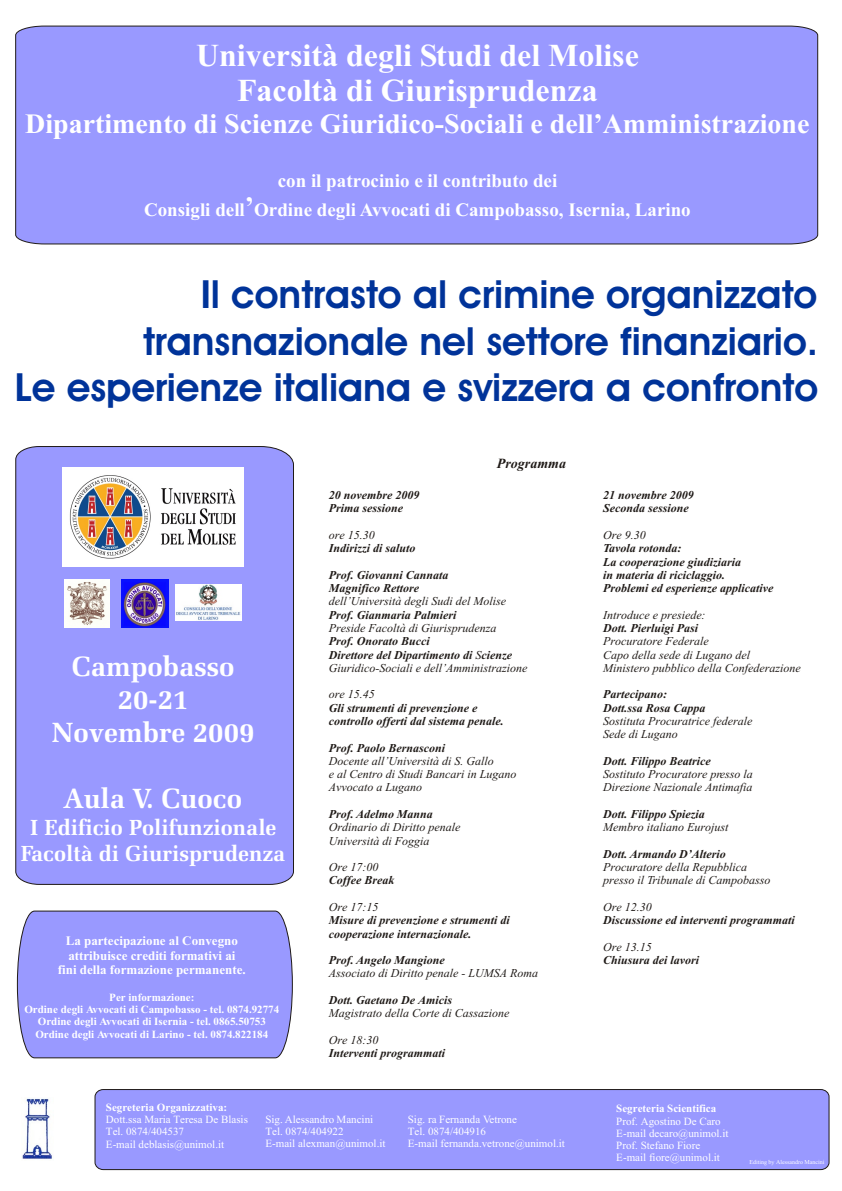
<style>
.page{position:relative;width:842px;height:1191px;background:#fff}
.page>*{position:absolute;margin:0;border:0;box-sizing:border-box;transform-origin:0 0}
.t1{font:700 39px/46.5px "Avant Garde Bk BT";color:#039;text-align:right}
.t2{font:700 32px/35.4px "Times New Roman";color:#fff;text-align:center}
.t3{font:700 28px "Times New Roman";color:#fff}
.t4{font:700 28px/32.8px "Zapf Ellipt BT";color:#fff;text-align:center}
.t5{font:700 22px/25.8px "Zapf Ellipt BT";color:#fff;text-align:center}
.t6{font:700 19px/29.1px "Times New Roman";color:#fff;text-align:center}
.t7{font:italic 700 14px "Times New Roman";color:#1f1a17}
.t8{font:700 13px/14.4px "Times New Roman";color:#fff;text-align:center}
.t9{font:italic 700 12px/13.3px "Times New Roman";color:#1f1a17}
.t10{font:italic 12px/13.3px "Times New Roman";color:#1f1a17}
.t11{font:11px/12.2px "Times New Roman";color:#fff}
.t12{font:700 11px/12.2px "Times New Roman";color:#fff;text-align:center}
.t13{font:6px "Times New Roman";color:#fff}
.s1{font-size:28px}
.s2{font-weight:400}
</style>
<div class="page">
<div style="left:15px;top:26px;width:803px;height:218px;background:#99f"></div>
<div style="left:95px;top:1089px;width:734px;height:81px;background:#99f"></div>
<div style="left:16px;top:446px;width:278px;height:439px;background:#99f"></div>
<img style="left:62px;top:467px;width:182px;height:100px">
<img style="left:22px;top:1098px;width:30px;height:61px">
<img style="left:65px;top:580px;width:45px;height:47px">
<img style="left:121px;top:580px;width:47px;height:47px">
<img style="left:176px;top:585px;width:65px;height:35px">
<div style="left:17px;top:911px;width:276px;height:147px;background:#99f"></div>
<h2 class="t2" style="left:196px;top:41px;width:444px">Università degli Studi del Molise<br>Facoltà di Giurisprudenza</h2>
<h3 class="t3" style="left:25px;top:114px;width:786px">Dipartimento di Scienze Giuridico-Sociali e dell’Amministrazione</h3>
<h3 class="t6" style="left:144px;top:168px;width:548px">con il patrocinio e il contributo dei<br>Consigli dell<span class="s1">’</span>Ordine degli Avvocati di Campobasso, Isernia, Larino</h3>
<h1 class="t1" style="left:15px;top:275px;width:805px">Il contrasto al crimine organizzato transnazionale nel settore finanziario.<br>Le esperienze italiana e svizzera a confronto</h1>
<h3 class="t4" style="left:52px;top:653px;width:204px">Campobasso<br>20-21<br>Novembre 2009</h3>
<h3 class="t4" style="left:64px;top:784px;width:179px">Aula V. Cuoco</h3>
<h3 class="t5" style="left:21px;top:816px;width:266px">I Edificio Polifunzionale<br>Facoltà di Giurisprudenza</h3>
<p class="t8" style="left:58px;top:935px;width:189px">La partecipazione al Convegno attribuisce crediti formativi ai fini della formazione permanente.</p>
<p class="t12" style="left:24px;top:992px;width:256px">Per informazione:<br>Ordine degli Avvocati di Campobasso - tel. 0874.92774<br>Ordine degli Avvocati di Isernia - tel. 0865.50753<br>Ordine degli Avvocati di Larino - tel. 0874.822184</p>
<p class="t7" style="left:497px;top:459px;width:71px">Programma</p>
<p class="t9" style="left:329px;top:490px;width:92px">20 novembre 2009<br>Prima sessione</p>
<p class="t10" style="left:329px;top:529px;width:47px">ore 15.30</p>
<p class="t9" style="left:329px;top:543px;width:88px">Indirizzi di saluto</p>
<p class="t9" style="left:329px;top:569px;width:121px">Prof. Giovanni Cannata<br>Magnifico Rettore</p>
<p class="t10" style="left:329px;top:596px;width:179px">dell’Università degli Sudi del Molise</p>
<p class="t9" style="left:329px;top:609px;width:129px">Prof. Gianmaria Palmieri</p>
<p class="t10" style="left:329px;top:622px;width:169px">Preside Facoltà di Giurisprudenza</p>
<p class="t9" style="left:329px;top:636px;width:200px">Prof. Onorato Bucci<br>Direttore del Dipartimento di <span class="s2">S</span>cienze<br><span class="s2">Giuridico-Sociali e dell’Amministrazione</span></p>
<p class="t10" style="left:329px;top:689px;width:47px">ore 15.45</p>
<p class="t9" style="left:329px;top:702px;width:177px">Gli strumenti di prevenzione e controllo offerti dal sistema penale.</p>
<p class="t9" style="left:329px;top:742px;width:118px">Prof. Paolo Bernasconi</p>
<p class="t10" style="left:329px;top:755px;width:189px">Docente all’Università di S. Gallo<br>e al Centro di Studi Bancari in Lugano<br>Avvocato a Lugano</p>
<p class="t9" style="left:329px;top:809px;width:106px">Prof. Adelmo Manna</p>
<p class="t10" style="left:329px;top:822px;width:133px">Ordinario di Diritto penale<br>Università di Foggia</p>
<p class="t10" style="left:329px;top:862px;width:51px">Ore 17:00</p>
<p class="t9" style="left:329px;top:875px;width:67px">Coffee Break</p>
<p class="t10" style="left:329px;top:901px;width:51px">Ore 17:15</p>
<p class="t9" style="left:329px;top:915px;width:183px">Misure di prevenzione e strumenti di cooperazione internazionale.</p>
<p class="t9" style="left:329px;top:955px;width:118px">Prof. Angelo Mangione</p>
<p class="t10" style="left:329px;top:968px;width:211px">Associato di Diritto penale - LUMSA Roma</p>
<p class="t9" style="left:329px;top:995px;width:125px">Dott. Gaetano De Amicis</p>
<p class="t10" style="left:329px;top:1008px;width:182px">Magistrato della Corte di Cassazione</p>
<p class="t10" style="left:329px;top:1034px;width:51px">Ore 18:30</p>
<p class="t9" style="left:329px;top:1048px;width:118px">Interventi programmati</p>
<p class="t12" style="left:106px;top:1102px;width:123px">Segreteria Organizzativa:</p>
<p class="t11" style="left:106px;top:1114px;width:144px">Dott.ssa Maria Teresa De Blasis<br>Tel. 0874/404537<br>E-mail deblasis@unimol.it</p>
<p class="t11" style="left:265px;top:1114px;width:122px">Sig. Alessandro Mancini<br>Tel. 0874/404922<br>E-mail alexman@unimol.it</p>
<p class="t11" style="left:408px;top:1114px;width:159px">Sig. ra Fernanda Vetrone<br>Tel. 0874/404916<br>E-mail fernanda.vetrone@unimol.it</p>
<p class="t9" style="left:603px;top:490px;width:92px">21 novembre 2009<br>Seconda sessione</p>
<p class="t10" style="left:603px;top:529px;width:44px">Ore 9.30</p>
<p class="t9" style="left:603px;top:543px;width:172px">Tavola rotonda:<br>La cooperazione giudiziaria<br>in materia di riciclaggio.<br>Problemi ed esperienze applicative</p>
<p class="t10" style="left:603px;top:609px;width:104px">Introduce e presiede:</p>
<p class="t9" style="left:603px;top:623px;width:97px">Dott. Pierluigi Pasi</p>
<p class="t10" style="left:603px;top:636px;width:199px">Procuratore Federale<br>Capo della sede di Lugano del<br>Ministero pubblico della Confederazione</p>
<p class="t9" style="left:603px;top:689px;width:104px">Partecipano:<br>Dott.ssa Rosa Cappa</p>
<p class="t10" style="left:603px;top:715px;width:151px">Sostituta Procuratrice federale<br>Sede di Lugano</p>
<p class="t9" style="left:603px;top:755px;width:109px">Dott. Filippo Beatrice</p>
<p class="t10" style="left:603px;top:769px;width:151px">Sostituto Procuratore presso la<br>Direzione Nazionale Antimafia</p>
<p class="t9" style="left:603px;top:809px;width:103px">Dott. Filippo Spiezia</p>
<p class="t10" style="left:603px;top:822px;width:127px">Membro italiano Eurojust</p>
<p class="t9" style="left:603px;top:848px;width:124px">Dott. Armando D’Alterio</p>
<p class="t10" style="left:603px;top:862px;width:169px">Procuratore della Repubblica presso il Tribunale di Campobasso</p>
<p class="t10" style="left:603px;top:902px;width:50px">Ore 12.30</p>
<p class="t9" style="left:603px;top:915px;width:193px">Discussione ed interventi programmati</p>
<p class="t10" style="left:603px;top:941px;width:50px">Ore 13.15</p>
<p class="t9" style="left:603px;top:955px;width:98px">Chiusura dei lavori</p>
<p class="t12" style="left:616px;top:1104px;width:101px">Segreteria Scientifica</p>
<p class="t11" style="left:616px;top:1116px;width:114px">Prof. Agostino De Caro<br>E-mail decaro@unimol.it<br>Prof. Stefano Fiore<br>E-mail fiore@unimol.it</p>
<p class="t13" style="left:749px;top:1160px;width:77px">Editing by Alessandro Mancini</p>
</div>
